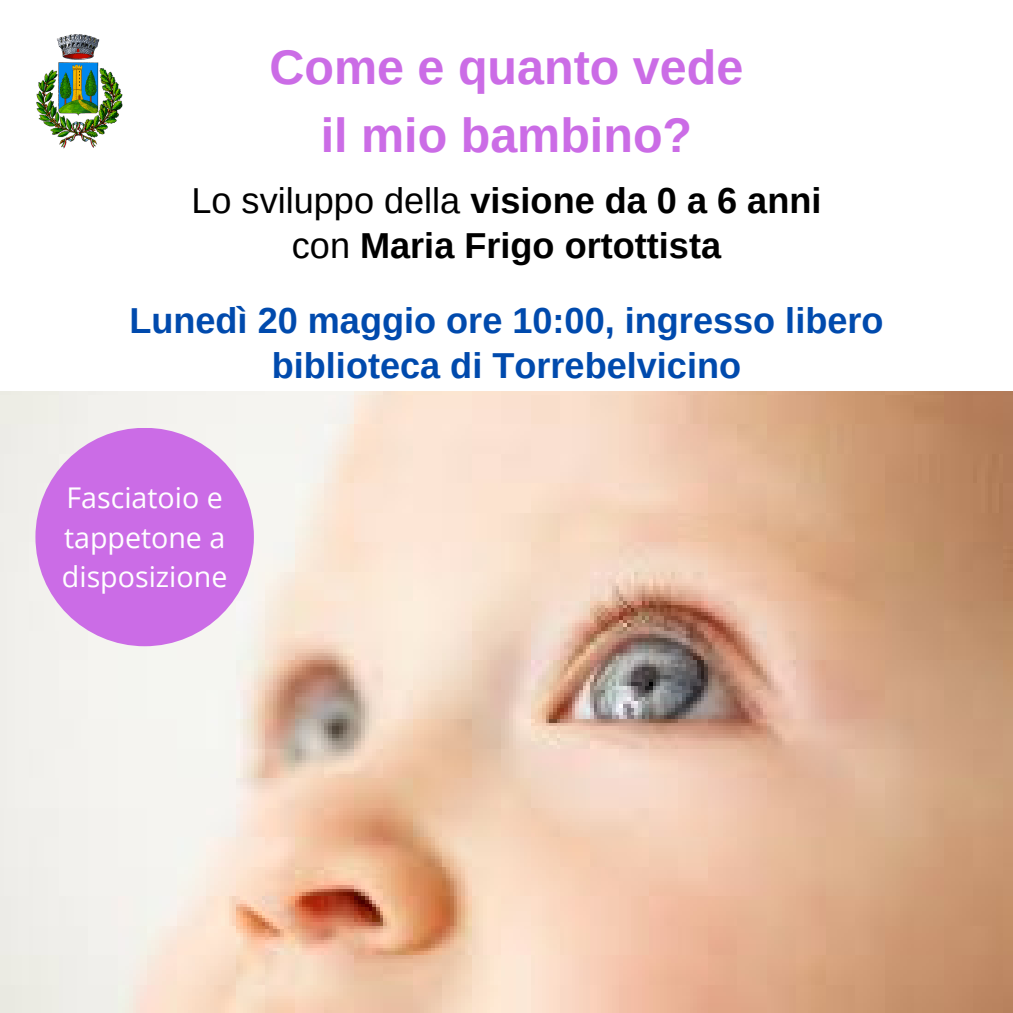
<style>
.page{position:relative;width:1013px;height:1013px;background:#fff}
.page>*{position:absolute;margin:0;border:0;box-sizing:border-box;transform-origin:0 0}
.t1{font:700 48.5px/67.5px "Arimo";color:#cb6ce6;text-align:center}
.t2{font:700 36.12px/45px "Arimo";color:#004aad;text-align:center}
.t3{font:700 36.12px/45px "Arimo";color:#000;text-align:center}
.t4{font:28.62px/39.4px "Open Sans";color:#fff}
.s1{font-weight:400}
</style>
<div class="page">
<img style="left:36px;top:35px;width:87px;height:114px">
<img style="left:0;top:391px;width:1012px;height:621px">
<div style="left:35px;top:428px;width:219px;height:218px;background:#cb6ce6;border-radius:50%"></div>
<h2 class="t1" style="left:269px;top:34px;width:475px">Come e quanto vede il mio bambino?</h2>
<p class="t3" style="left:191px;top:178px;width:631px"><span class="s1">Lo sviluppo della</span> visione da 0 a 6 anni <span class="s1">con</span> Maria Frigo ortottista</p>
<p class="t2" style="left:129px;top:298px;width:755px">Lunedì 20 maggio ore 10:00, ingresso libero biblioteca di Torrebelvicino</p>
<h3 class="t4" style="left:62px;top:477px;width:167px">Fasciatoio e tappetone a disposizione</h3>
</div>
